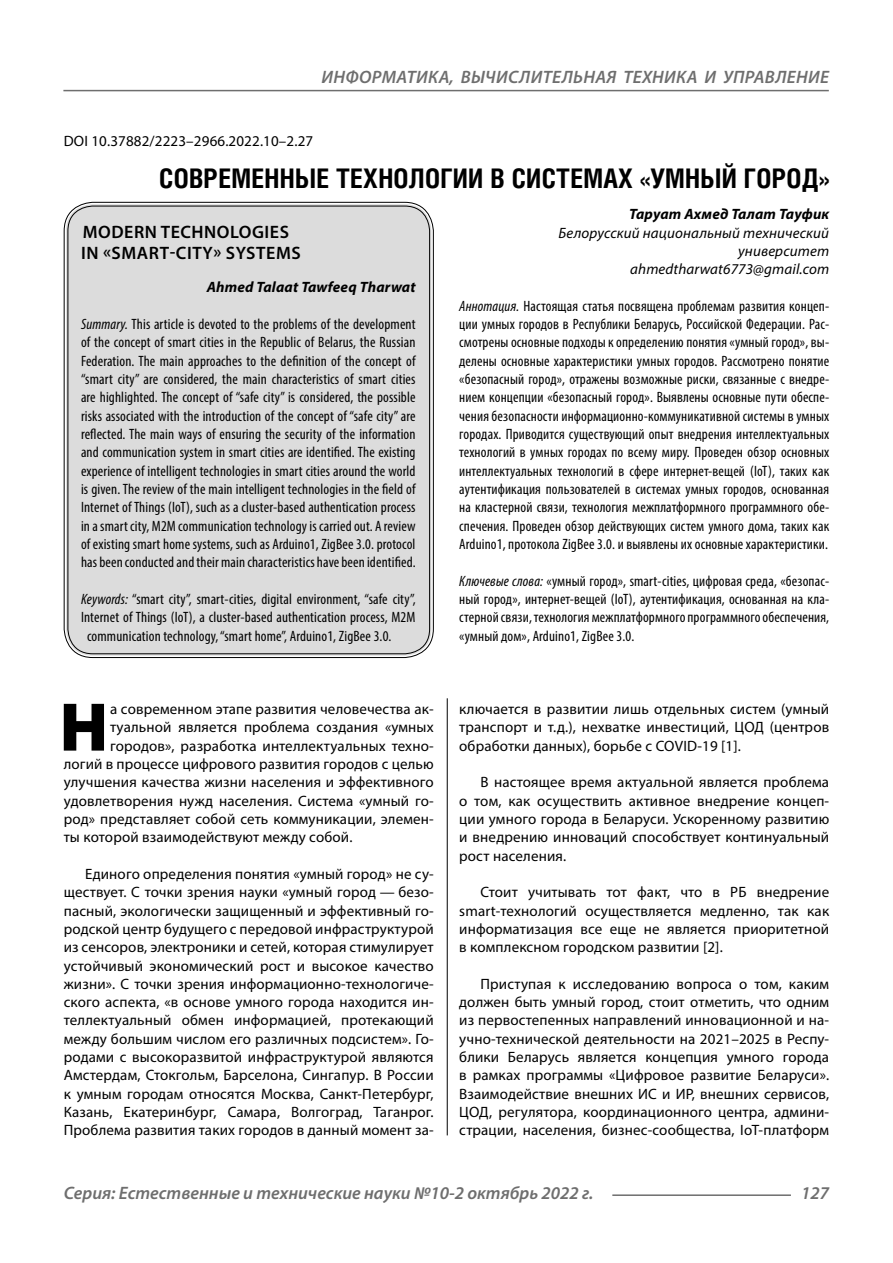
<style>
.page{position:relative;width:893px;height:1263px;background:#fff}
.page>*{position:absolute;margin:0;border:0;box-sizing:border-box;transform-origin:0 0}
.Bukvica{font:900 69.3px "Myriad Pro";color:#000}
.Header{font:700 27px "Helios Cond C";letter-spacing:.01em;color:#000}
.t1{font:italic 600 18px "Myriad Pro";color:#6e6e6e}
.Header-eng{font:600 18px/21.6px "Myriad Pro";letter-spacing:.03em;color:#000}
.Normal{font:15px/18.3px "Myriad Pro";letter-spacing:.01em;color:#000;text-align:justify}
.Annotation-rus{font:condensed 15px/18.3px "Myriad Pro";letter-spacing:.01em;color:#000;text-align:justify}
.Annotation-eng{font:condensed 15px/18.3px "Myriad Pro";letter-spacing:.01em;color:#000;text-align:justify}
.Bukvica-2{font:15px "Myriad Pro";letter-spacing:.01em;color:#000}
.Author-doc{font:italic 15px/18.3px "Myriad Pro";letter-spacing:.01em;color:#000;text-align:right}
.DOI{font:15px "Myriad Pro";letter-spacing:.01em;color:#000}
.Author-email{font:italic 15px "Myriad Pro";letter-spacing:.01em;color:#000}
.Author-eng{font:italic 700 15px "Myriad Pro";letter-spacing:.01em;color:#000}
.Author{font:italic 700 15px "Myriad Pro";letter-spacing:.01em;color:#000}
.s1{font-style:italic}
</style>
<div class="page">
<hr style="left:447px;top:696px;width:1px;height:439px;background:#000">
<div style="left:66px;top:204px;width:365px;height:452px;background:#dcdcdc;border-radius:27px"></div>
<hr style="left:612px;top:1194px;width:179px;height:2px;background:#6e6e6e">
<hr style="left:63px;top:90px;width:766px;height:1px;background:#6e6e6e">
<p class="t1" style="left:321px;top:66px;width:25px">Информатика</p>
<p class="t1" style="left:450px;top:66px;width:48px">, вычислител</p>
<p class="t1" style="left:573px;top:66px;width:23px">ьная</p>
<p class="t1" style="left:623px;top:66px;width:12px">техника</p>
<p class="t1" style="left:705px;top:66px;width:31px">и управление</p>
<p class="DOI" style="left:64px;top:132px;width:251px">DOI 10.37882/2223–2966.2022.10–2.27</p>
<p class="Header" style="left:159px;top:162px;width:671px">СОВРЕМЕННЫЕ ТЕХНОЛОГИИ В СИСТЕМАХ «УМНЫЙ ГОРОД»</p>
<p class="Author" style="left:629px;top:204px;width:201px">Таруат Ахмед Талат Тауфик</p>
<p class="Author-doc" style="left:558px;top:223px;width:272px">Белорусский национальный технический университет</p>
<p class="Author-email" style="left:630px;top:260px;width:200px">ahmedtharwat6773@gmail.com</p>
<p class="Annotation-rus" style="left:459px;top:296px;width:371px"><span class="s1">Аннотация.</span> Настоящая статья посвящена проблемам развития концеп&shy;ции умных городов в Республики Беларусь, Российской Федерации. Рас&shy;смотрены основные подходы к определению понятия «умный город», вы&shy;делены основные характеристики умных городов. Рассмотрено понятие «безопасный город», отражены возможные риски, связанные с внедре&shy;нием концепции «безопасный город». Выявлены основные пути обеспе&shy;чения безопасности информационно-коммуникативной системы в умных городах. Приводится существующий опыт внедрения интеллектуальных технологий в умных городах по всему миру. Проведен обзор основных интеллектуальных технологий в сфере интернет-вещей (IoT), таких как аутентификация пользователей в системах умных городов, основанная на кластерной связи, технология межплатформного программного обе&shy;спечения. Проведен обзор действующих систем умного дома, таких как Arduino1, протокола ZigBee 3.0. и выявлены их основные характеристики.</p>
<p class="Annotation-rus" style="left:459px;top:571px;width:371px"><span class="s1">Ключевые слова:</span> «умный город», smart-cities, цифровая среда, «безопас&shy;ный город», интернет-вещей (IoT), аутентификация, основанная на кла&shy;стерной связи, технология межплатформного программного обеспечения, «умный дом», Arduino1, ZigBee 3.0.</p>
<p class="Header-eng" style="left:81px;top:220px;width:221px">MODERN TECHNOLOGIES<br>IN «SMART-CITY» SYSTEMS</p>
<p class="Author-eng" style="left:207px;top:278px;width:210px">Ahmed Talaat Tawfeeq Tharwat</p>
<p class="Annotation-eng" style="left:81px;top:315px;width:336px"><span class="s1">Summary.</span> This article is devoted to the problems of the development of the concept of smart cities in the Republic of Belarus, the Russian Federation. The main approaches to the definition of the concept of “smart city” are considered, the main characteristics of smart cities are highlighted. The concept of “safe city” is considered, the possible risks associated with the introduction of the concept of “safe city” are reflected. The main ways of ensuring the security of the information and communication system in smart cities are identified. The existing experience of intelligent technologies in smart cities around the world is given. The review of the main intelligent technologies in the field of Internet of Things (IoT), such as a cluster-based authentication process in a smart city, M2M communication technology is carried out. A review of existing smart home systems, such as Arduino1, ZigBee 3.0. protocol has been conducted and their main characteristics have been identified.</p>
<p class="Annotation-eng" style="left:81px;top:590px;width:336px"><span class="s1">Keywords:</span> “smart city”, smart-cities, digital environment, “safe city”,</p>
<p class="Annotation-eng" style="left:81px;top:608px;width:336px">Internet of Things (IoT), a cluster-based authentication process, M2M</p>
<p class="Annotation-eng" style="left:87px;top:626px;width:306px">communication technology, “smart home”, Arduino1, ZigBee 3.0.</p>
<p class="Bukvica" style="left:59px;top:681px;width:50px">Н</p>
<p class="Bukvica-2" style="left:110px;top:700px;width:325px">а современном этапе развития человечества ак-</p>
<p class="Bukvica-2" style="left:110px;top:718px;width:325px">туальной является проблема создания «умных</p>
<p class="Bukvica-2" style="left:110px;top:736px;width:325px">городов», разработка интеллектуальных техно-</p>
<p class="Bukvica-2" style="left:64px;top:755px;width:371px">логий в процессе цифрового развития городов с целью</p>
<p class="Bukvica-2" style="left:64px;top:773px;width:371px">улучшения качества жизни населения и эффективного</p>
<p class="Bukvica-2" style="left:64px;top:791px;width:371px">удовлетворения нужд населения. Система «умный го-</p>
<p class="Bukvica-2" style="left:64px;top:810px;width:371px">род» представляет собой сеть коммуникации, элемен-</p>
<p class="Bukvica-2" style="left:64px;top:828px;width:290px">ты которой взаимодействуют между собой.</p>
<p class="Normal" style="left:64px;top:864px;width:371px;text-indent:21px">Единого определения понятия «умный город» не су&shy;ществует. С точки зрения науки «умный город — безо&shy;пасный, экологически защищенный и эффективный го&shy;родской центр будущего с передовой инфраструктурой из сенсоров, электроники и сетей, которая стимулирует устойчивый экономический рост и высокое качество жизни». С точки зрения информационно-технологиче&shy;ского аспекта, «в основе умного города находится ин&shy;теллектуальный обмен информацией, протекающий между большим числом его различных подсистем». Го&shy;родами с высокоразвитой инфраструктурой являются Амстердам, Стокгольм, Барселона, Сингапур. В России к умным городам относятся Москва, Санкт-Петербург, Казань, Екатеринбург, Самара, Волгоград, Таганрог.<br>Проблема развития таких городов в данный момент за-</p>
<p class="Normal" style="left:459px;top:699px;width:371px">ключается в развитии лишь отдельных систем (умный транспорт и т.д.), нехватке инвестиций, ЦОД (центров обработки данных), борьбе с COVID‑19 [1].</p>
<p class="Normal" style="left:459px;top:773px;width:371px;text-indent:21px">В настоящее время актуальной является проблема о том, как осуществить активное внедрение концеп&shy;ции умного города в Беларуси. Ускоренному развитию и внедрению инноваций способствует континуальный рост населения.</p>
<p class="Normal" style="left:459px;top:883px;width:371px;text-indent:21px">Стоит учитывать тот факт, что в РБ внедрение smart-технологий осуществляется медленно, так как информатизация все еще не является приоритетной в комплексном городском развитии [2].</p>
<p class="Normal" style="left:459px;top:974px;width:371px;text-indent:21px">Приступая к исследованию вопроса о том, каким должен быть умный город, стоит отметить, что одним из первостепенных направлений инновационной и на&shy;учно-технической деятельности на 2021–2025 в Респу&shy;блики Беларусь является концепция умного города в рамках программы «Цифровое развитие Беларуси».<br>Взаимодействие внешних ИС и ИР, внешних сервисов, ЦОД, регулятора, координационного центра, админи&shy;страции, населения, бизнес-сообщества, IoT-платформ</p>
<p class="t1" style="left:64px;top:1182px;width:531px">Серия: Естественные и технические науки №10-2 октябрь 2022 г.</p>
<p class="t1" style="left:801px;top:1182px;width:30px">127</p>
</div>
